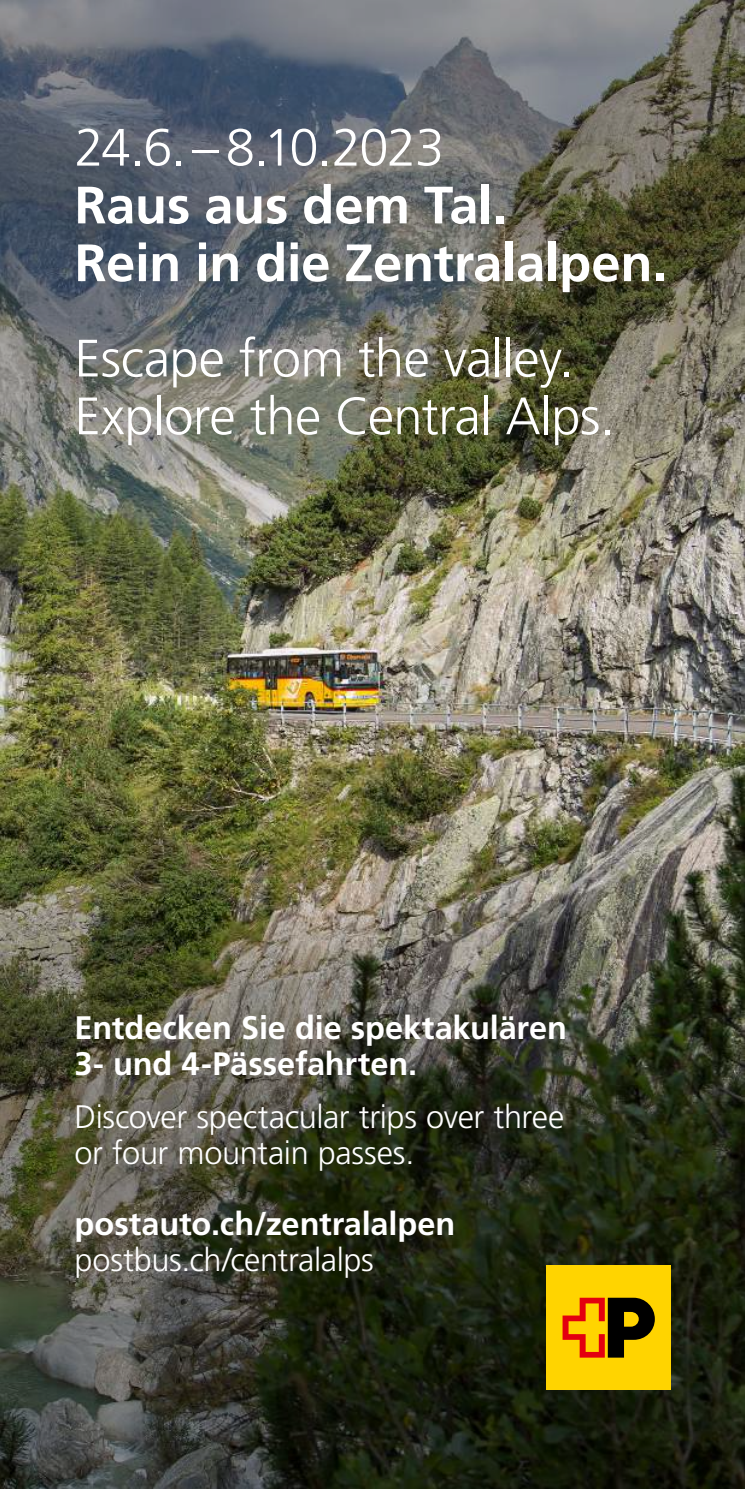
<style>
.page{position:relative;width:745px;height:1489px;background:#fff}
.page>*{position:absolute;margin:0;border:0;box-sizing:border-box;transform-origin:0 0}
.t1{font:300 52.5px/57.8px "Frutiger LT Pro";letter-spacing:-.015em;color:#fff}
.t2{font:700 52.5px/57.8px "Frutiger LT Pro";letter-spacing:-.01em;color:#fff}
.t3{font:300 32.5px/35.8px "Frutiger LT Pro";letter-spacing:-.01em;color:#fff}
.t4{font:700 32.5px/35.8px "Frutiger LT Pro";letter-spacing:-.005em;color:#fff}
</style>
<div class="page">
<img style="left:0;top:0;width:744px;height:1488px">
<div style="left:546px;top:1265px;width:124px;height:124px;background:#ffd400"></div>
<svg style="left:562px;top:1297px;width:92px;height:60px"></svg>
<h1 class="t1" style="left:74px;top:119px;width:371px">24.6. –8.10.2023</h1>
<h1 class="t2" style="left:74px;top:176px;width:593px">Raus aus dem Tal.<br>Rein in die Zentralalpen.</h1>
<h1 class="t1" style="left:74px;top:330px;width:541px">Escape from the valley.<br>Explore the Central Alps.</h1>
<p class="t4" style="left:74px;top:1009px;width:494px">Entdecken Sie die spektakulären<br>3- und 4-Pässefahrten.</p>
<p class="t3" style="left:74px;top:1098px;width:491px">Discover spectacular trips over three or four mountain passes.</p>
<p class="t4" style="left:74px;top:1206px;width:382px">postauto.ch/zentralalpen</p>
<p class="t3" style="left:74px;top:1241px;width:301px">postbus.ch/centralalps</p>
</div>
